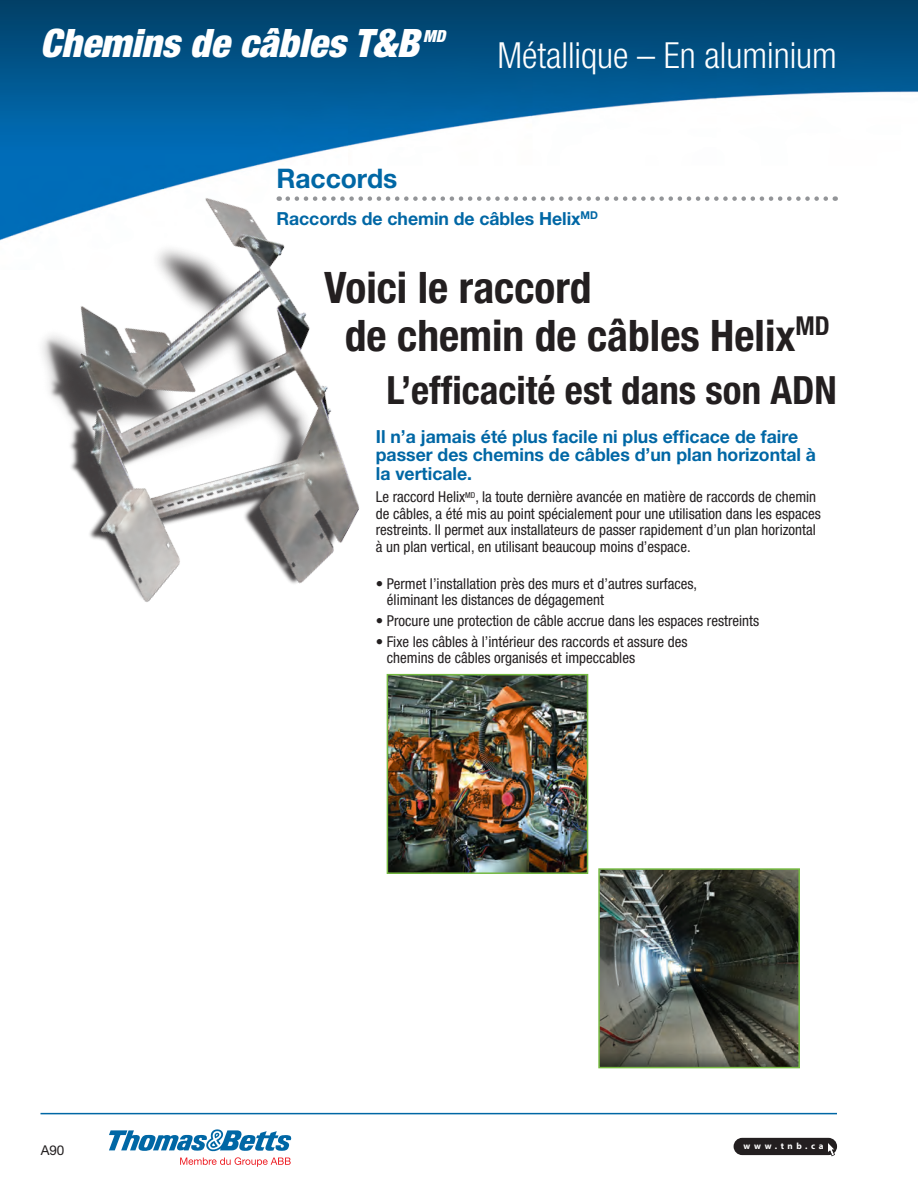
<style>
.page{position:relative;width:918px;height:1188px;background:#fff}
.page>*{position:absolute;margin:0;border:0;box-sizing:border-box;transform-origin:0 0}
._16_16_Bold_condense{font:700 condensed 43.5px/48px "Helvetica Neue LT Std";color:#231f20}
.t1{font:italic 900 condensed 39.3px "Helvetica Neue LT Std";color:#fff}
._16_16_Bold_condense-2{font:700 condensed 39px "Helvetica Neue LT Std";color:#231f20}
.t2{font:300 condensed 36px "Helvetica Neue LT Std";color:#fff}
._18_18_Bold___L___Ru{font:700 27px "Helvetica Neue LT Std";letter-spacing:-.005em;color:#0067a5}
._12_12_5_Bold___L{font:700 18px/18.8px "Helvetica Neue LT Std";color:#0067a5}
.t3{font:italic 900 condensed 16.65px "Helvetica Neue LT Std";color:#fff}
._10_12_57_condensed{font:condensed 15px/16.5px "Helvetica Neue LT Std";color:#231f20}
.t4{font:13.5px "Helvetica Neue LT Std";color:#231f20}
.t5{font:700 9px "Myriad Pro";letter-spacing:.405em;color:#fff}
</style>
<div class="page">
<img style="left:0;top:0;width:918px;height:201px">
<div style="left:734px;top:1138px;width:103px;height:17px;background:#231f20;border-radius:9px"></div>
<svg style="left:827px;top:1143px;width:8px;height:13px"></svg>
<hr style="left:40px;top:1113px;width:797px;height:1px;background:#0067a5">
<svg style="left:109px;top:1129px;width:182px;height:38px"></svg>
<svg style="left:507px;top:196px;width:329px;height:5px"></svg>
<img style="left:0;top:123px;width:507px;height:576px">
<img style="left:390px;top:677px;width:195px;height:194px">
<div style="left:387px;top:674px;width:201px;height:200px;border:2px solid #76ba42"></div>
<img style="left:601px;top:871px;width:196px;height:194px">
<div style="left:598px;top:868px;width:202px;height:200px;border:2px solid #76ba42"></div>
<h2 class="t1" style="left:40px;top:18px;width:380px">Chemins de câbles T&amp;B</h2>
<p class="t3" style="left:423px;top:26px;width:24px">MD</p>
<h3 class="t2" style="left:497px;top:34px;width:341px">Métallique – En aluminium</h3>
<p class="_18_18_Bold___L___Ru" style="left:276px;top:161px;width:122px">Raccords</p>
<p class="_12_12_5_Bold___L" style="left:276px;top:208px;width:323px">Raccords de chemin de câbles Helix<sup>MD</sup></p>
<p class="_16_16_Bold_condense" style="left:345px;top:263px;width:487px;text-indent:-21px">Voici le raccord<br>de chemin de câbles Helix<sup>MD</sup></p>
<p class="_16_16_Bold_condense-2" style="left:387px;top:366px;width:452px">L’efficacité est dans son ADN</p>
<p class="t4" style="left:41px;top:1142px;width:25px">A90</p>
<p class="_12_12_5_Bold___L" style="left:376px;top:426px;width:442px">Il n’a jamais été plus facile ni plus efficace de faire passer des chemins de câbles d’un plan horizontal à la verticale.</p>
<p class="_10_12_57_condensed" style="left:376px;top:489px;width:447px">Le raccord Helix<sup>MD</sup>, la toute dernière avancée en matière de raccords de chemin de câbles, a été mis au point spécialement pour une utilisation dans les espaces restreints. Il permet aux installateurs de passer rapidement d’un plan horizontal à un plan vertical, en utilisant beaucoup moins d’espace.</p>
<p class="_10_12_57_condensed" style="left:387px;top:575px;width:312px;text-indent:-11px">• Permet l’installation près des murs et d’autres surfaces, éliminant les distances de dégagement</p>
<p class="_10_12_57_condensed" style="left:376px;top:612px;width:385px">• Procure une protection de câble accrue dans les espaces restreints</p>
<p class="_10_12_57_condensed" style="left:387px;top:633px;width:302px;text-indent:-11px">• Fixe les câbles à l’intérieur des raccords et assure des chemins de câbles organisés et impeccables</p>
<p class="t5" style="left:743px;top:1140px;width:82px">www.tnb.ca</p>
</div>
